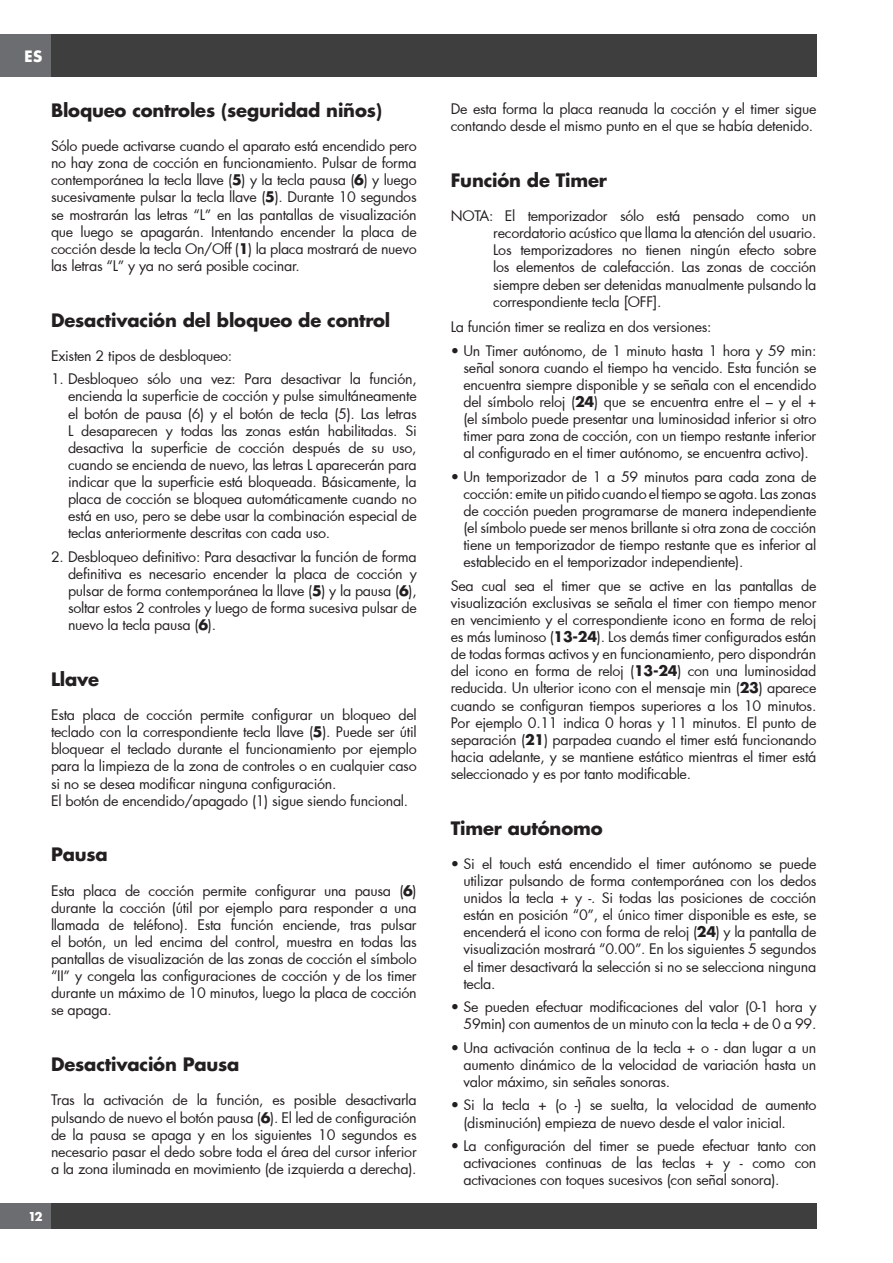
<style>
.page{position:relative;width:893px;height:1263px;background:#fff}
.page>*{position:absolute;margin:0;border:0;box-sizing:border-box;transform-origin:0 0}
.t1{font:700 18px "Futura Std";letter-spacing:-.01em;color:#231f20}
.t2{font:700 17.25px "Futura PT";color:#fff}
.t3{font:14.25px/17.1px "Futura";letter-spacing:-.02em;color:#231f20;text-align:justify}
.t4{font:700 13.5px "Futura PT";color:#fff}
.s1{font-family:"Futura Std";font-weight:700}
</style>
<div class="page">
<div style="left:0;top:34px;width:51px;height:43px;background:#6c6d70"></div>
<div style="left:51px;top:34px;width:765px;height:43px;background:#3e3e3f"></div>
<div style="left:0;top:1203px;width:51px;height:26px;background:#6c6d70"></div>
<div style="left:51px;top:1203px;width:765px;height:26px;background:#3e3e3f"></div>
<p class="t2" style="left:24px;top:45px;width:20px">ES</p>
<p class="t1" style="left:51px;top:98px;width:333px">Bloqueo controles (seguridad niños)</p>
<p class="t3" style="left:51px;top:137px;width:367px">Sólo puede activarse cuando el aparato está encendido pero no hay zona de cocción en funcionamiento. Pulsar de forma contemporánea la tecla llave (<span class="s1">5</span>) y la tecla pausa (<span class="s1">6</span>) y luego sucesivamente pulsar la tecla llave (<span class="s1">5</span>). Durante 10 segundos se mostrarán las letras “L” en las pantallas de visualización que luego se apagarán. Intentando encender la placa de cocción desde la tecla On/Off (<span class="s1">1</span>) la placa mostrará de nuevo las letras “L” y ya no será posible cocinar.</p>
<p class="t1" style="left:51px;top:308px;width:341px">Desactivación del bloqueo de control</p>
<p class="t3" style="left:51px;top:347px;width:183px">Existen 2 tipos de desbloqueo:</p>
<p class="t3" style="left:68px;top:370px;width:350px;text-indent:-17px">1. Desbloqueo sólo una vez: Para desactivar la función, encienda la superficie de cocción y pulse simultáneamente el botón de pausa (6) y el botón de tecla (5). Las letras L desaparecen y todas las zonas están habilitadas. Si desactiva la superficie de cocción después de su uso, cuando se encienda de nuevo, las letras L aparecerán para indicar que la superficie está bloqueada. Básicamente, la placa de cocción se bloquea automáticamente cuando no está en uso, pero se debe usar la combinación especial de teclas anteriormente descritas con cada uso.</p>
<p class="t3" style="left:68px;top:548px;width:350px;text-indent:-17px">2. Desbloqueo definitivo: Para desactivar la función de forma definitiva es necesario encender la placa de cocción y pulsar de forma contemporánea la llave (<span class="s1">5</span>) y la pausa (<span class="s1">6</span>), soltar estos 2 controles y luego de forma sucesiva pulsar de nuevo la tecla pausa (<span class="s1">6</span>).</p>
<p class="t1" style="left:51px;top:667px;width:50px">Llave</p>
<p class="t3" style="left:51px;top:706px;width:367px;text-align:left">Esta placa de cocción permite configurar un bloqueo del teclado con la correspondiente tecla llave (<span class="s1">5</span>). Puede ser útil bloquear el teclado durante el funcionamiento por ejemplo para la limpieza de la zona de controles o en cualquier caso si no se desea modificar ninguna configuración.<br>El botón de encendido/apagado (1) sigue siendo funcional.</p>
<p class="t1" style="left:51px;top:843px;width:58px">Pausa</p>
<p class="t3" style="left:51px;top:882px;width:367px">Esta placa de cocción permite configurar una pausa (<span class="s1">6</span>) durante la cocción (útil por ejemplo para responder a una llamada de teléfono). Esta función enciende, tras pulsar el botón, un led encima del control, muestra en todas las pantallas de visualización de las zonas de cocción el símbolo “II” y congela las configuraciones de cocción y de los timer durante un máximo de 10 minutos, luego la placa de cocción se apaga.</p>
<p class="t1" style="left:51px;top:1052px;width:190px">Desactivación Pausa</p>
<p class="t3" style="left:51px;top:1091px;width:367px">Tras la activación de la función, es posible desactivarla pulsando de nuevo el botón pausa (<span class="s1">6</span>). El led de configuración de la pausa se apaga y en los siguientes 10 segundos es necesario pasar el dedo sobre toda el área del cursor inferior a la zona iluminada en movimiento (de izquierda a derecha).</p>
<p class="t4" style="left:28px;top:1208px;width:16px">12</p>
<p class="t3" style="left:451px;top:100px;width:367px">De esta forma la placa reanuda la cocción y el timer sigue contando desde el mismo punto en el que se había detenido.</p>
<p class="t1" style="left:451px;top:168px;width:158px">Función de Timer</p>
<p class="t3" style="left:493px;top:207px;width:325px;text-indent:-43px">NOTA: El temporizador sólo está pensado como un recordatorio acústico que llama la atención del usuario.<br>Los temporizadores no tienen ningún efecto sobre los elementos de calefacción. Las zonas de cocción siempre deben ser detenidas manualmente pulsando la correspondiente tecla [OFF].</p>
<p class="t3" style="left:451px;top:318px;width:262px">La función timer se realiza en dos versiones:</p>
<p class="t3" style="left:463px;top:342px;width:354px;text-indent:-13px">• Un Timer autónomo, de 1 minuto hasta 1 hora y 59 min: señal sonora cuando el tiempo ha vencido. Esta función se encuentra siempre disponible y se señala con el encendido del símbolo reloj (<span class="s1">24</span>) que se encuentra entre el – y el + (el símbolo puede presentar una luminosidad inferior si otro timer para zona de cocción, con un tiempo restante inferior al configurado en el timer autónomo, se encuentra activo).</p>
<p class="t3" style="left:463px;top:468px;width:354px;text-indent:-13px">• Un temporizador de 1 a 59 minutos para cada zona de cocción: emite un pitido cuando el tiempo se agota. Las zonas de cocción pueden programarse de manera independiente (el símbolo puede ser menos brillante si otra zona de cocción tiene un temporizador de tiempo restante que es inferior al establecido en el temporizador independiente).</p>
<p class="t3" style="left:451px;top:577px;width:367px">Sea cual sea el timer que se active en las pantallas de visualización exclusivas se señala el timer con tiempo menor en vencimiento y el correspondiente icono en forma de reloj es más luminoso (<span class="s1">13-24</span>). Los demás timer configurados están de todas formas activos y en funcionamiento, pero dispondrán del icono en forma de reloj (<span class="s1">13-24</span>) con una luminosidad reducida. Un ulterior icono con el mensaje min (<span class="s1">23</span>) aparece cuando se configuran tiempos superiores a los 10 minutos.<br>Por ejemplo 0.11 indica 0 horas y 11 minutos. El punto de separación (<span class="s1">21</span>) parpadea cuando el timer está funcionando hacia adelante, y se mantiene estático mientras el timer está seleccionado y es por tanto modificable.</p>
<p class="t1" style="left:451px;top:816px;width:153px">Timer autónomo</p>
<p class="t3" style="left:463px;top:855px;width:354px;text-indent:-13px">• Si el touch está encendido el timer autónomo se puede utilizar pulsando de forma contemporánea con los dedos unidos la tecla + y -. Si todas las posiciones de cocción están en posición “0”, el único timer disponible es este, se encenderá el icono con forma de reloj (<span class="s1">24</span>) y la pantalla de visualización mostrará “0.00”. En los siguientes 5 segundos el timer desactivará la selección si no se selecciona ninguna tecla.</p>
<p class="t3" style="left:451px;top:998px;width:367px;text-align:right">• Se pueden efectuar modificaciones del valor (0-1 hora y<br>59min) con aumentos de un minuto con la tecla + de 0 a 99.</p>
<p class="t3" style="left:463px;top:1039px;width:354px;text-indent:-13px">• Una activación continua de la tecla + o - dan lugar a un aumento dinámico de la velocidad de variación hasta un valor máximo, sin señales sonoras.</p>
<p class="t3" style="left:463px;top:1096px;width:354px;text-indent:-13px">• Si la tecla + (o -) se suelta, la velocidad de aumento (disminución) empieza de nuevo desde el valor inicial.</p>
<p class="t3" style="left:463px;top:1137px;width:354px;text-indent:-13px">• La configuración del timer se puede efectuar tanto con activaciones continuas de las teclas + y - como con activaciones con toques sucesivos (con señal sonora).</p>
</div>
